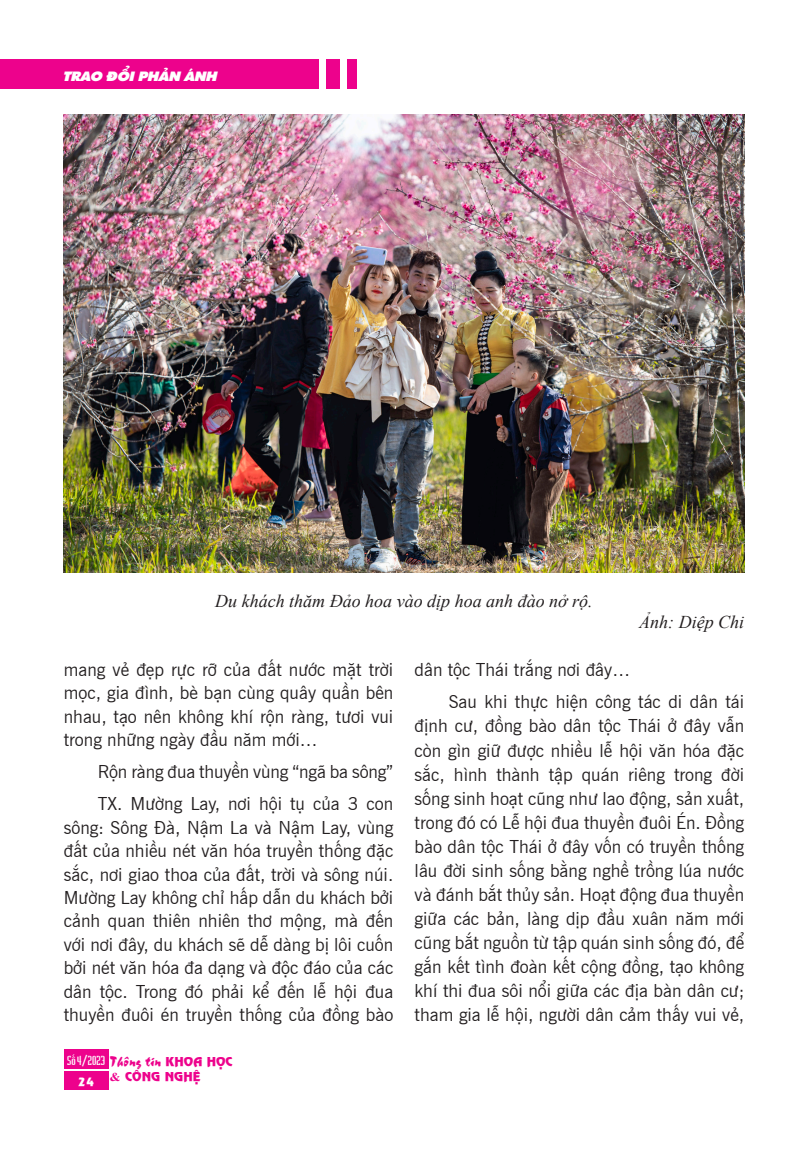
<style>
.page{position:relative;width:808px;height:1149px;background:#fff}
.page>*{position:absolute;margin:0;border:0;box-sizing:border-box;transform-origin:0 0}
.t1{font:italic 18px "Times New Roman";color:#231f20}
.t2{font:17.7px/24px "UVN Tin Tuc";color:#231f20;text-align:justify}
.t3{font:15px "UVN Thang Vu";color:#ed028c}
.t4{font:13.5px "UTM Sharnay";color:#fff;scale:1.08 1}
.t5{font:12px "UVN Nguyen Du";color:#ed028c;scale:1.08 1}
.t6{font:12px "UVN Hai Ba Trung";color:#fff}
.t7{font:11.25px "UVN Nguyen Du";color:#fff;scale:1.08 1}
.s1{font-family:"UVN Nguyen Du";font-size:12px}
.s2{font-family:"Times New Roman";font-weight:700}
</style>
<div class="page">
<div style="left:0;top:59px;width:319px;height:30px;background:#ed028c"></div>
<div style="left:326px;top:59px;width:14px;height:30px;background:#ed028c"></div>
<div style="left:347px;top:59px;width:9px;height:30px;background:#ed028c"></div>
<div style="left:64px;top:1049px;width:44px;height:19px;background:#ed028c"></div>
<div style="left:64px;top:1071px;width:44px;height:18px;background:#ed028c"></div>
<img style="left:64px;top:115px;width:680px;height:457px">
<p class="t4" style="left:63px;top:66px;width:144px">TRAO ĐỔI PHẢN ÁNH</p>
<p class="t1" style="left:215px;top:588px;width:379px">Du khách thăm Đảo hoa vào dịp hoa anh đào nở rộ.</p>
<p class="t1" style="left:639px;top:609px;width:106px">Ảnh: Diệp Chi</p>
<p class="t2" style="left:64px;top:656px;width:331px;line-height:23.4px">mang vẻ đẹp rực rỡ của đất nước mặt trời mọc, gia đình, bè bạn cùng quây quần bên nhau, tạo nên không khí rộn ràng, tươi vui trong những ngày đầu năm mới…</p>
<p class="t2" style="left:98px;top:758px;width:297px">Rộn ràng đua thuyền vùng “ngã ba sông”</p>
<p class="t2" style="left:64px;top:790px;width:331px;line-height:23.4px;text-indent:34px">TX. Mường Lay, nơi hội tụ của 3 con sông: Sông Đà, Nậm La và Nậm Lay, vùng đất của nhiều nét văn hóa truyền thống đặc sắc, nơi giao thoa của đất, trời và sông núi.<br>Mường Lay không chỉ hấp dẫn du khách bởi cảnh quan thiên nhiên thơ mộng, mà đến với nơi đây, du khách sẽ dễ dàng bị lôi cuốn bởi nét văn hóa đa dạng và độc đáo của các dân tộc. Trong đó phải kể đến lễ hội đua thuyền đuôi én truyền thống của đồng bào</p>
<p class="t6" style="left:67px;top:1050px;width:39px">Số 4/2023</p>
<p class="t7" style="left:78px;top:1073px;width:17px">24</p>
<p class="t3" style="left:110px;top:1049px;width:124px">Thông tin <span class="s1">KHOA HỌC</span></p>
<p class="t5" style="left:110px;top:1067px;width:86px"><span class="s2">&amp;</span> CÔNG NGHỆ</p>
<p class="t2" style="left:415px;top:655px;width:217px">dân tộc Thái trắng nơi đây…</p>
<p class="t2" style="left:415px;top:688px;width:331px;text-indent:34px">Sau khi thực hiện công tác di dân tái định cư, đồng bào dân tộc Thái ở đây vẫn còn gìn giữ được nhiều lễ hội văn hóa đặc sắc, hình thành tập quán riêng trong đời sống sinh hoạt cũng như lao động, sản xuất, trong đó có Lễ hội đua thuyền đuôi Én. Đồng bào dân tộc Thái ở đây vốn có truyền thống lâu đời sinh sống bằng nghề trồng lúa nước và đánh bắt thủy sản. Hoạt động đua thuyền giữa các bản, làng dịp đầu xuân năm mới cũng bắt nguồn từ tập quán sinh sống đó, để gắn kết tình đoàn kết cộng đồng, tạo không khí thi đua sôi nổi giữa các địa bàn dân cư; tham gia lễ hội, người dân cảm thấy vui vẻ,</p>
</div>
